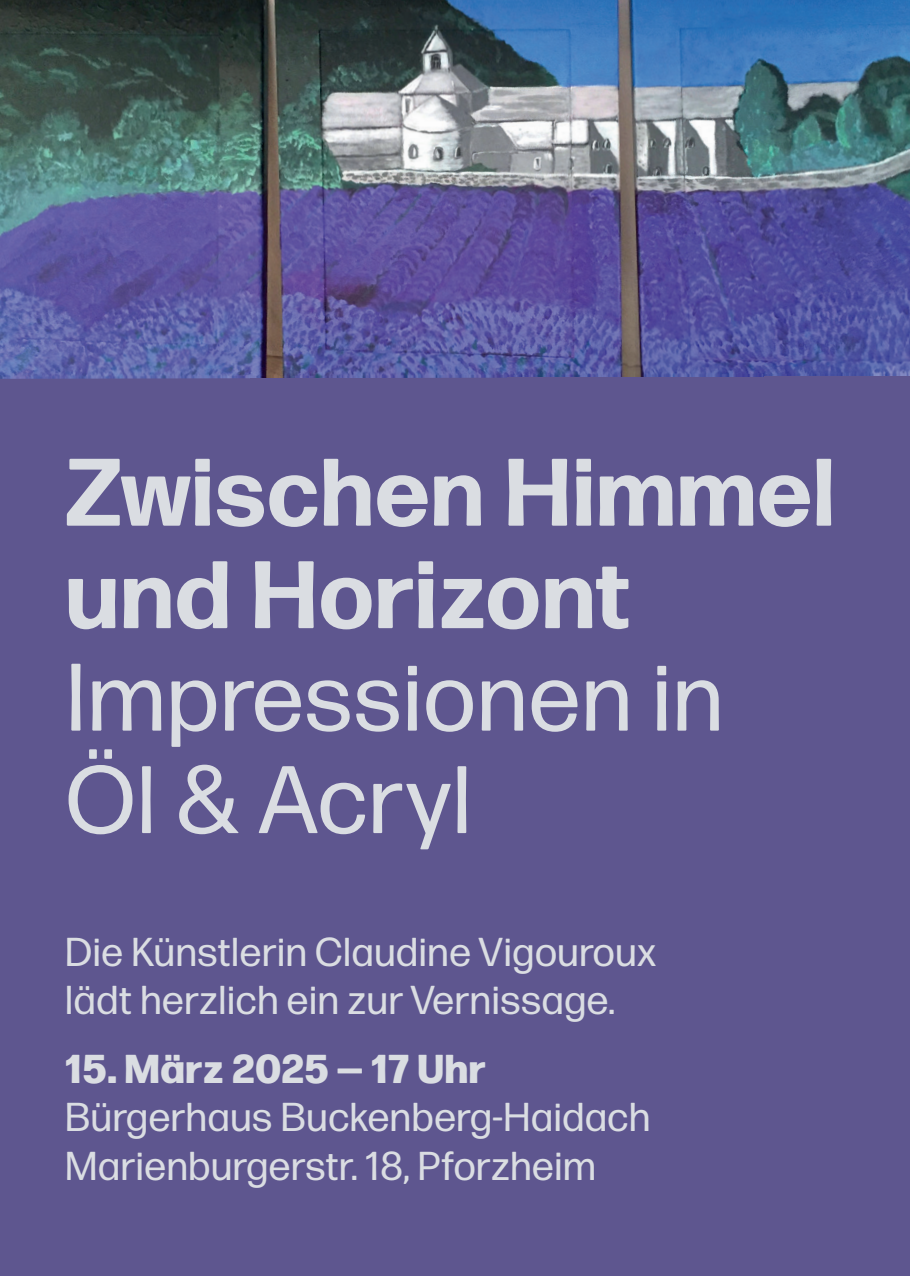
<style>
.page{position:relative;width:910px;height:1276px;background:#fff}
.page>*{position:absolute;margin:0;border:0;box-sizing:border-box;transform-origin:0 0}
.t1{font:700 95.7px/102.3px "Forma DJR Micro";color:#dadde2}
.t2{font:95.7px/102.3px "Forma DJR Micro";color:#dadde2}
.t3{font:40.2px/48.3px "Forma DJR Micro";color:#dadde2}
.t4{font:800 40.2px "Forma DJR Micro";color:#dadde2}
</style>
<div class="page">
<div style="left:0;top:376px;width:910px;height:900px;background:#5e568f"></div>
<img style="left:0;top:0;width:910px;height:379px">
<h1 class="t1" style="left:65px;top:438px;width:772px">Zwischen Himmel und Horizont</h1>
<h1 class="t2" style="left:65px;top:643px;width:660px">Impressionen in<br>Öl &amp; Acryl</h1>
<p class="t3" style="left:65px;top:926px;width:593px">Die Künstlerin Claudine Vigouroux lädt herzlich ein zur Vernissage.</p>
<p class="t4" style="left:65px;top:1037px;width:423px">15. März 2025 — 17 Uhr</p>
<p class="t3" style="left:65px;top:1091px;width:587px">Bürgerhaus Buckenberg-Haidach<br>Marienburgerstr. 18, Pforzheim</p>
</div>
